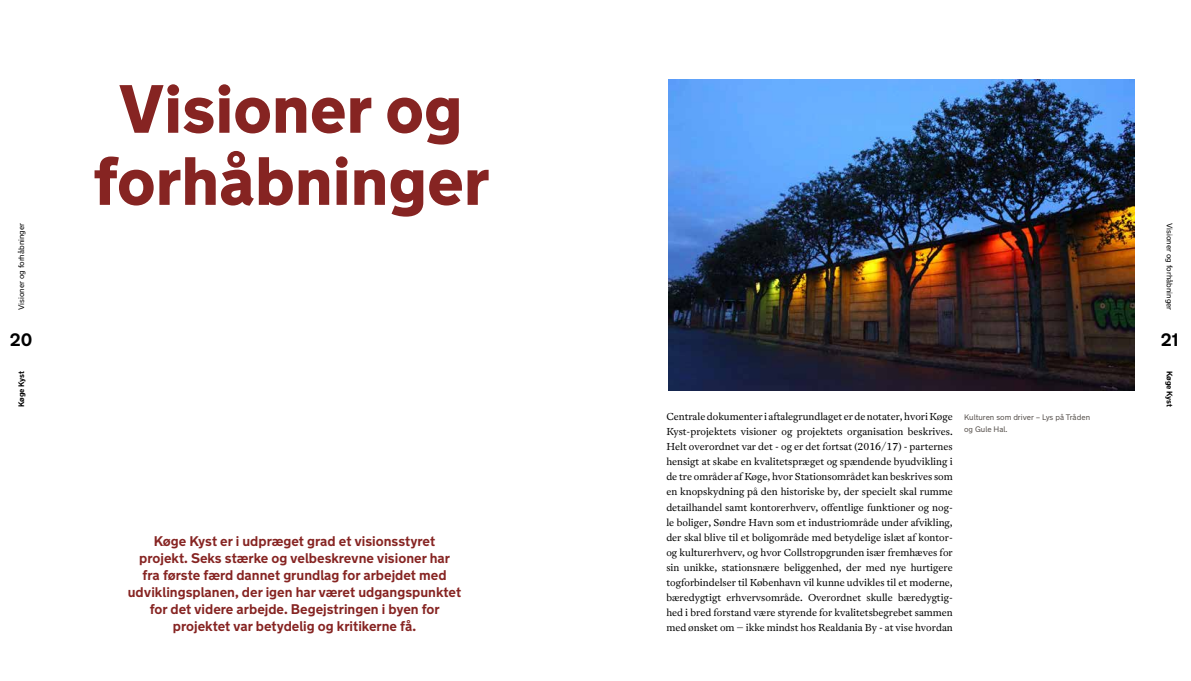
<style>
.page{position:relative;width:1191px;height:681px;background:#fff}
.page>*{position:absolute;margin:0;border:0;box-sizing:border-box;transform-origin:0 0}
.t1{font:900 68px/72px "New Transport";color:#862422;text-align:center}
.t2{font:700 18px "New Transport";color:#000}
.t3{font:700 14px/17px "New Transport";color:#862422;text-align:center}
.t4{font:300 10px/15px "Antwerp";color:#000;text-align:justify}
.t5{font:8px "New Transport";color:#000}
.t6{font:8px/12px "New Transport";color:#57514d}
.t7{font:700 8px "New Transport";letter-spacing:-.01em;color:#000}
</style>
<div class="page">
<img style="left:668px;top:79px;width:466px;height:311px">
<p class="t5" style="left:16px;top:310px;width:89px;rotate:-90deg">Visioner og forhåbninger</p>
<h2 class="t2" style="left:10px;top:328px;width:24px">20</h2>
<p class="t7" style="left:16px;top:407px;width:38px;rotate:-90deg">Køge Kyst</p>
<h1 class="t1" style="left:93px;top:74px;width:398px">Visioner og forhåbninger</h1>
<p class="t3" style="left:128px;top:532px;width:335px">Køge Kyst er i udpræget grad et visionsstyret projekt. Seks stærke og velbeskrevne visioner har<br>fra første færd dannet grundlag for arbejdet med udviklingsplanen, der igen har været udgangspunktet for det videre arbejde. Begejstringen i byen for projektet var betydelig og kritikerne få.</p>
<p class="t4" style="left:666px;top:409px;width:288px">Centrale dokumenter i aftalegrundlaget er de notater, hvori Køge Kyst-projektets visioner og projektets organisation beskrives.<br>Helt overordnet var det - og er det fortsat (2016/17) - parternes hensigt at skabe en kvalitetspræget og spændende byudvikling i de tre områder af Køge, hvor Stationsområdet kan beskrives som en knopskydning på den historiske by, der specielt skal rumme detailhandel samt kontorerhverv, offentlige funktioner og nog&shy;le boliger, Søndre Havn som et industriområde under afvikling, der skal blive til et boligområde med betydelige islæt af kontor&shy;og kulturerhverv, og hvor Collstropgrunden især fremhæves for sin unikke, stationsnære beliggenhed, der med nye hurtigere togforbindelser til København vil kunne udvikles til et moderne, bæredygtigt erhvervsområde. Overordnet skulle bæredygtig&shy;hed i bred forstand være styrende for kvalitetsbegrebet sammen med ønsket om – ikke mindst hos Realdania By - at vise hvordan</p>
<p class="t6" style="left:964px;top:411px;width:127px">Kulturen som driver – Lys på Tråden og Gule Hal.</p>
<p class="t5" style="left:1174px;top:223px;width:89px;rotate:90deg">Visioner og forhåbninger</p>
<h2 class="t2" style="left:1160px;top:328px;width:19px">21</h2>
<p class="t7" style="left:1174px;top:371px;width:38px;rotate:90deg">Køge Kyst</p>
</div>
